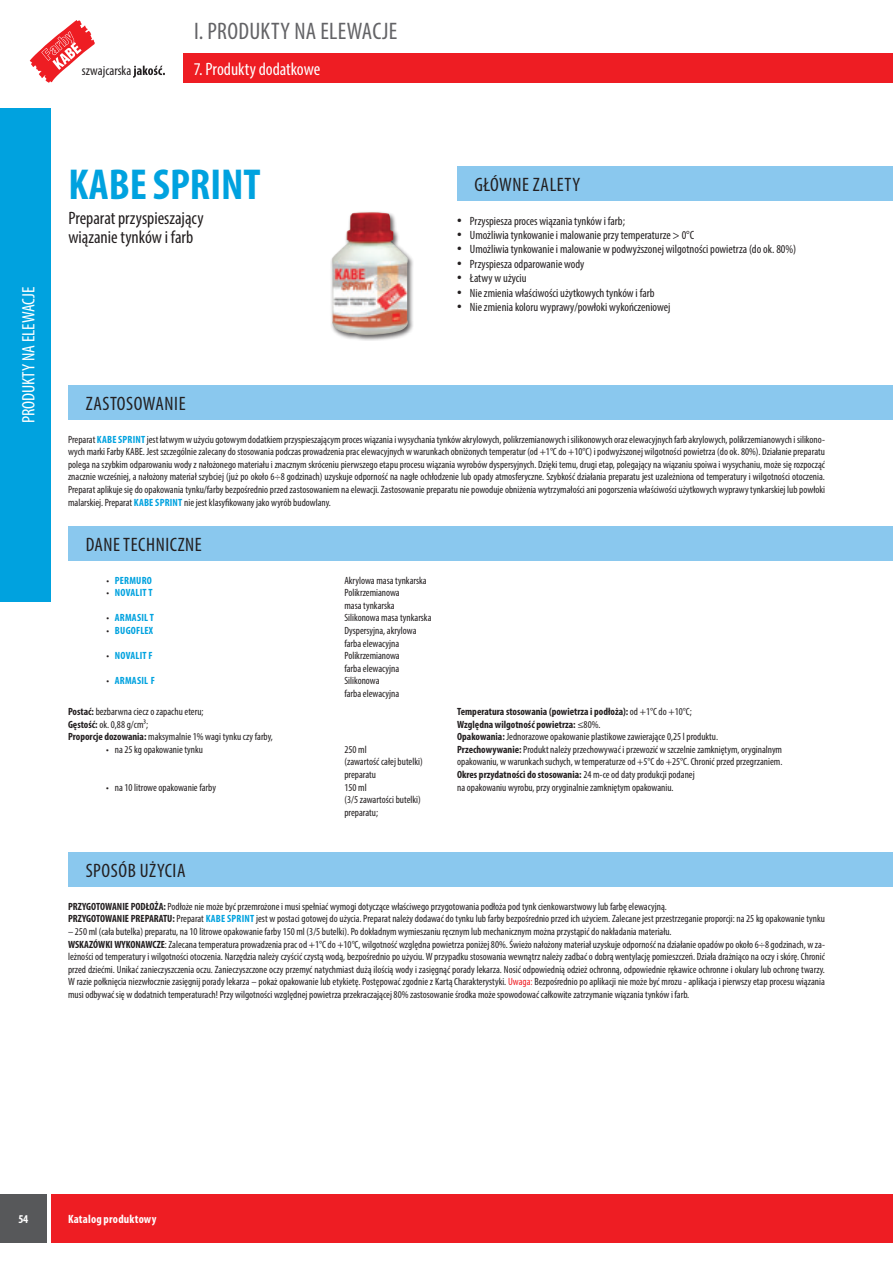
<style>
.page{position:relative;width:893px;height:1263px;background:#fff}
.page>*{position:absolute;margin:0;border:0;box-sizing:border-box;transform-origin:0 0}
.t1{font:700 condensed 43.5px "Myriad Pro";color:#00a2df}
.t2{font:condensed 24px "Myriad Pro";letter-spacing:.01em;color:#636366}
.t3{font:condensed 19.5px "Myriad Pro";letter-spacing:.03em;color:#231f20}
.t4{font:condensed 18px/19.5px "Myriad Pro";color:#231f20}
.t5{font:condensed 18px "Myriad Pro";letter-spacing:-.005em;color:#fff}
.t6{font:condensed 13.5px "Myriad Pro";color:#231f20}
.t7{font:condensed 12px "Myriad Pro";color:#231f20}
.t8{font:700 condensed 12px "Myriad Pro";letter-spacing:.015em;color:#fff}
.t9{font:condensed 10.5px/12.6px "Myriad Pro";color:#231f20}
.t10{font:700 condensed 10.5px "Myriad Pro";letter-spacing:.02em;color:#00a2df}
.s1{font-size:18px}
.s2{font-weight:700;color:#00a2df}
.s3{font-weight:400;color:#231f20}
.s4{font-weight:700}
.s5{color:#ee1d23}
</style>
<div class="page">
<div style="left:52px;top:1194px;width:841px;height:49px;background:#ee1d23"></div>
<div style="left:0;top:1194px;width:47px;height:49px;background:#57585a"></div>
<svg style="left:30px;top:20px;width:65px;height:63px"></svg>
<svg style="left:133px;top:66px;width:32px;height:12px"></svg>
<div style="left:184px;top:54px;width:709px;height:29px;background:#ee1d23"></div>
<div style="left:0;top:108px;width:51px;height:494px;background:#00a2df"></div>
<div style="left:329px;top:210px;width:85px;height:131px;background:#231f20;opacity:.75"></div>
<img style="left:331px;top:212px;width:77px;height:123px">
<div style="left:68px;top:386px;width:825px;height:34px;background:#8ac8ee"></div>
<div style="left:68px;top:527px;width:825px;height:34px;background:#8ac8ee"></div>
<div style="left:68px;top:853px;width:825px;height:34px;background:#8ac8ee"></div>
<div style="left:457px;top:167px;width:436px;height:34px;background:#8ac8ee"></div>
<p class="t6" style="left:82px;top:62px;width:51px">szwajcarska</p>
<h2 class="t2" style="left:194px;top:17px;width:205px">I. PRODUKTY NA ELEWACJE</h2>
<h3 class="t5" style="left:194px;top:58px;width:128px">7. Produkty dodatkowe</h3>
<h3 class="t5" style="left:18px;top:423px;width:138px;rotate:-90deg">PRODUKTY NA ELEWACJE</h3>
<h1 class="t1" style="left:68px;top:158px;width:194px">KABE SPRINT</h1>
<h3 class="t4" style="left:68px;top:208px;width:137px">Preparat przyspieszający wiązanie tynków i farb</h3>
<p class="t7" style="left:457px;top:213px;width:169px"><span class="s1">•</span> Przyspiesza proces wiązania tynków i farb;</p>
<h3 class="t3" style="left:474px;top:173px;width:107px">GŁÓWNE ZALETY</h3>
<p class="t7" style="left:457px;top:228px;width:238px"><span class="s1">•</span> Umożliwia tynkowanie i malowanie przy temperaturze &gt; 0°C</p>
<p class="t7" style="left:457px;top:242px;width:341px"><span class="s1">•</span> Umożliwia tynkowanie i malowanie w podwyższonej wilgotności powietrza (do ok. 80%)</p>
<p class="t7" style="left:457px;top:257px;width:129px"><span class="s1">•</span> Przyspiesza odparowanie wody</p>
<p class="t7" style="left:457px;top:271px;width:71px"><span class="s1">•</span> Łatwy w użyciu</p>
<p class="t7" style="left:457px;top:285px;width:199px"><span class="s1">•</span> Nie zmienia właściwości użytkowych tynków i farb</p>
<p class="t7" style="left:457px;top:300px;width:215px"><span class="s1">•</span> Nie zmienia koloru wyprawy/powłoki wykończeniowej</p>
<h3 class="t3" style="left:86px;top:392px;width:101px">ZASTOSOWANIE</h3>
<p class="t9" style="left:68px;top:433px;width:758px;text-align:justify">Preparat <span class="s2">KABE SPRINT</span> jest łatwym w użyciu gotowym dodatkiem przyspieszającym proces wiązania i wysychania tynków akrylowych, polikrzemianowych i silikonowych oraz elewacyjnych farb akrylowych, polikrzemianowych i silikono&shy;wych marki Farby KABE. Jest szczególnie zalecany do stosowania podczas prowadzenia prac elewacyjnych w warunkach obniżonych temperatur (od +1°C do +10°C) i podwyższonej wilgotności powietrza (do ok. 80%). Działanie preparatu polega na szybkim odparowaniu wody z nałożonego materiału i znacznym skróceniu pierwszego etapu procesu wiązania wyrobów dyspersyjnych. Dzięki temu, drugi etap, polegający na wiązaniu spoiwa i wysychaniu, może się rozpocząć znacznie wcześniej, a nałożony materiał szybciej (już po około 6÷8 godzinach) uzyskuje odporność na nagłe ochłodzenie lub opady atmosferyczne. Szybkość działania preparatu jest uzależniona od temperatury i wilgotności otoczenia.<br>Preparat aplikuje się do opakowania tynku/farby bezpośrednio przed zastosowaniem na elewacji. Zastosowanie preparatu nie powoduje obniżenia wytrzymałości ani pogorszenia właściwości użytkowych wyprawy tynkarskiej lub powłoki malarskiej. Preparat <span class="s2">KABE SPRINT</span> nie jest klasyfikowany jako wyrób budowlany.</p>
<h3 class="t3" style="left:86px;top:533px;width:118px">DANE TECHNICZNE</h3>
<p class="t10" style="left:106px;top:573px;width:47px"><span class="s3">•</span> PERMURO</p>
<p class="t9" style="left:344px;top:574px;width:84px">Akrylowa masa tynkarska</p>
<p class="t10" style="left:106px;top:586px;width:48px"><span class="s3">•</span> NOVALIT T</p>
<p class="t9" style="left:344px;top:586px;width:57px">Polikrzemianowa masa tynkarska</p>
<p class="t10" style="left:106px;top:611px;width:49px"><span class="s3">•</span> ARMASIL T</p>
<p class="t9" style="left:344px;top:611px;width:89px">Silikonowa masa tynkarska</p>
<p class="t10" style="left:106px;top:624px;width:48px"><span class="s3">•</span> BUGOFLEX</p>
<p class="t9" style="left:344px;top:624px;width:74px">Dyspersyjna, akrylowa farba elewacyjna</p>
<p class="t10" style="left:106px;top:649px;width:48px"><span class="s3">•</span> NOVALIT F</p>
<p class="t9" style="left:344px;top:649px;width:57px">Polikrzemianowa farba elewacyjna</p>
<p class="t10" style="left:106px;top:674px;width:50px"><span class="s3">•</span> ARMASIL F</p>
<p class="t9" style="left:344px;top:674px;width:56px">Silikonowa<br>farba elewacyjna</p>
<p class="t9" style="left:68px;top:705px;width:206px"><span class="s4">Postać:</span> bezbarwna ciecz o zapachu eteru;<br><span class="s4">Gęstość:</span> ok. 0,88 g/cm³;<br><span class="s4">Proporcje dozowania:</span> maksymalnie 1% wagi tynku czy farby,</p>
<p class="t9" style="left:106px;top:743px;width:98px">• na 25 kg opakowanie tynku</p>
<p class="t9" style="left:344px;top:743px;width:80px">250 ml<br>(zawartość całej butelki) preparatu</p>
<p class="t9" style="left:106px;top:781px;width:111px">• na 10 litrowe opakowanie farby</p>
<p class="t9" style="left:344px;top:781px;width:78px">150 ml<br>(3/5 zawartości butelki) preparatu;</p>
<h3 class="t3" style="left:86px;top:859px;width:101px">SPOSÓB UŻYCIA</h3>
<p class="t9" style="left:457px;top:705px;width:327px"><span class="s4">Temperatura stosowania (powietrza i podłoża):</span> od +1°C do +10°C;<br><span class="s4">Względna wilgotność powietrza:</span> ≤80%.<br><span class="s4">Opakowania:</span> Jednorazowe opakowanie plastikowe zawierające 0,25 l produktu.<br><span class="s4">Przechowywanie:</span> Produkt należy przechowywać i przewozić w szczelnie zamkniętym, oryginalnym opakowaniu, w warunkach suchych, w temperaturze od +5°C do +25°C. Chronić przed przegrzaniem.<br><span class="s4">Okres przydatności do stosowania:</span> 24 m-ce od daty produkcji podanej<br>na opakowaniu wyrobu, przy oryginalnie zamkniętym opakowaniu.</p>
<p class="t9" style="left:68px;top:900px;width:758px"><span class="s4">PRZYGOTOWANIE PODŁOŻA:</span> Podłoże nie może być przemrożone i musi spełniać wymogi dotyczące właściwego przygotowania podłoża pod tynk cienkowarstwowy lub farbę elewacyjną.<br><span class="s4">PRZYGOTOWANIE PREPARATU:</span> Preparat <span class="s2">KABE SPRINT</span> jest w postaci gotowej do użycia. Preparat należy dodawać do tynku lub farby bezpośrednio przed ich użyciem. Zalecane jest przestrzeganie proporcji: na 25 kg opakowanie tynku</p>
<p class="t9" style="left:68px;top:925px;width:758px">– 250 ml (cała butelka) preparatu, na 10 litrowe opakowanie farby 150 ml (3/5 butelki). Po dokładnym wymieszaniu ręcznym lub mechanicznym można przystąpić do nakładania materiału.<br><span class="s4">WSKAZÓWKI WYKONAWCZE</span>: Zalecana temperatura prowadzenia prac od +1°C do +10°C, wilgotność względna powietrza poniżej 80%. Świeżo nałożony materiał uzyskuje odporność na działanie opadów po około 6÷8 godzinach, w za&shy;leżności od temperatury i wilgotności otoczenia. Narzędzia należy czyścić czystą wodą, bezpośrednio po użyciu. W przypadku stosowania wewnątrz należy zadbać o dobrą wentylację pomieszczeń. Działa drażniąco na oczy i skórę. Chronić przed dziećmi. Unikać zanieczyszczenia oczu. Zanieczyszczone oczy przemyć natychmiast dużą ilością wody i zasięgnąć porady lekarza. Nosić odpowiednią odzież ochronną, odpowiednie rękawice ochronne i okulary lub ochronę twarzy.<br>W razie połknięcia niezwłocznie zasięgnij porady lekarza – pokaż opakowanie lub etykietę. Postępować zgodnie z Kartą Charakterystyki. <span class="s5">Uwaga:</span> Bezpośrednio po aplikacji nie może być mrozu - aplikacja i pierwszy etap procesu wiązania musi odbywać się w dodatnich temperaturach! Przy wilgotności względnej powietrza przekraczającej 80% zastosowanie środka może spowodować całkowite zatrzymanie wiązania tynków i farb.</p>
<p class="t8" style="left:18px;top:1211px;width:12px">54</p>
<p class="t8" style="left:68px;top:1211px;width:90px">Katalog produktowy</p>
</div>
